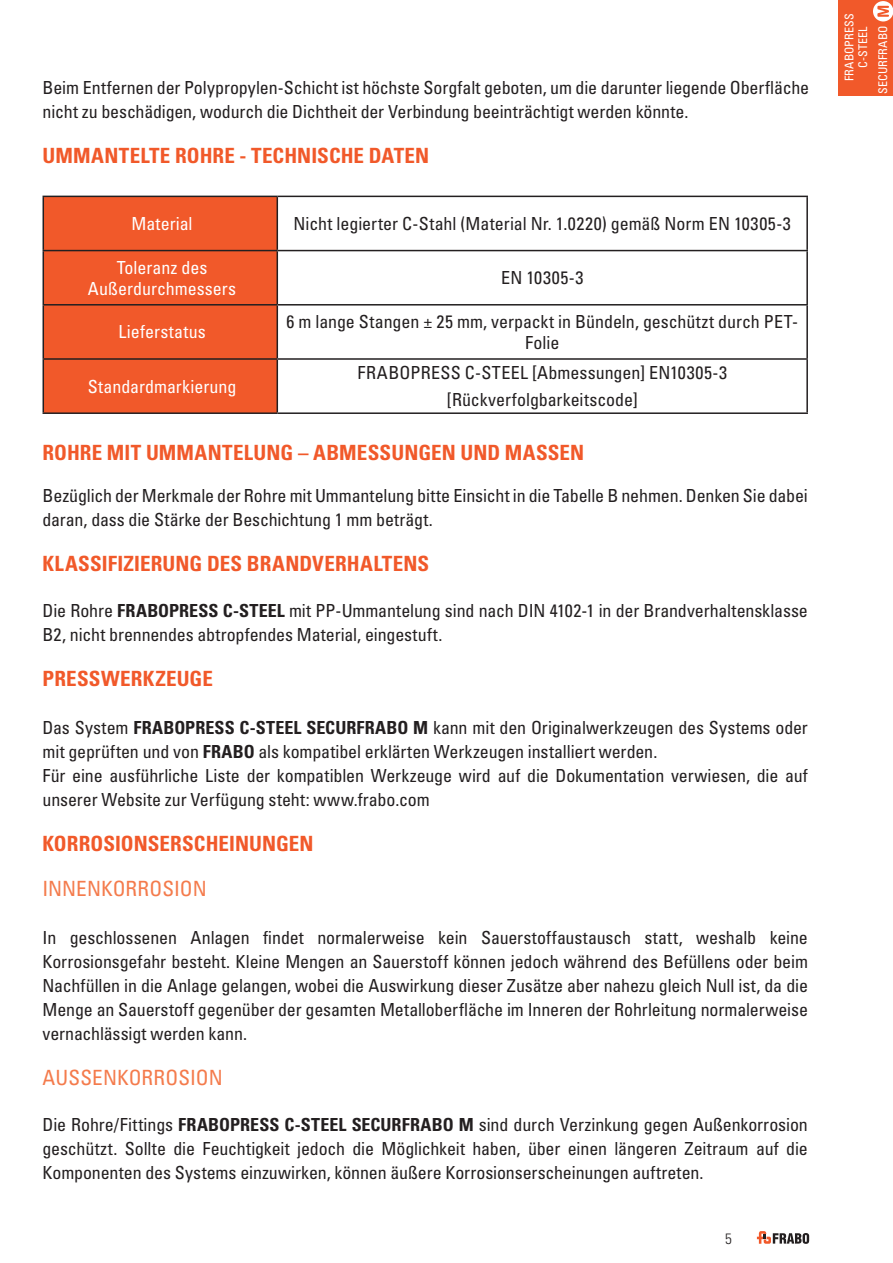
<style>
.page{position:relative;width:893px;height:1263px;background:#fff}
.page>*{position:absolute;margin:0;border:0;box-sizing:border-box;transform-origin:0 0}
.t1{font:700 condensed 21px "Univers LT Std";letter-spacing:.005em;color:#f1592a}
.t2{font:condensed 21px "Univers LT Std";color:#f47b4c}
.t3{font:condensed 18px/24px "Univers LT Std";letter-spacing:-.005em;color:#231f20}
.t4{font:condensed 18px/21px "Univers LT Std";color:#fff;text-align:center}
.t5{font:300 condensed 15px "Univers LT Std";color:#231f20}
.t6{font:condensed 12px/13.5px "Univers LT Std";letter-spacing:.01em;color:#fff;text-align:center}
.s1{font-weight:700}
</style>
<div class="page">
<div style="left:839px;top:1px;width:54px;height:95px;background:#f1592a"></div>
<div style="left:873px;top:1px;width:20px;height:20px;background:#fff;border-radius:50%"></div>
<svg style="left:877px;top:6px;width:12px;height:11px"></svg>
<div style="left:44px;top:197px;width:233px;height:215px;background:#f1592a"></div>
<svg style="left:278px;top:197px;width:528px;height:215px"></svg>
<hr style="left:43px;top:196px;width:234px;height:1px;background:#231f20">
<hr style="left:43px;top:197px;width:1px;height:53px;background:#231f20">
<hr style="left:277px;top:196px;width:531px;height:1px;background:#231f20">
<hr style="left:277px;top:197px;width:1px;height:53px;background:#231f20">
<hr style="left:806px;top:197px;width:2px;height:53px;background:#231f20">
<hr style="left:43px;top:250px;width:234px;height:1px;background:#231f20">
<hr style="left:43px;top:251px;width:1px;height:53px;background:#231f20">
<hr style="left:277px;top:250px;width:531px;height:1px;background:#231f20">
<hr style="left:277px;top:251px;width:1px;height:53px;background:#231f20">
<hr style="left:806px;top:251px;width:2px;height:53px;background:#231f20">
<hr style="left:43px;top:304px;width:234px;height:1px;background:#231f20">
<hr style="left:43px;top:305px;width:1px;height:53px;background:#231f20">
<hr style="left:277px;top:304px;width:531px;height:1px;background:#231f20">
<hr style="left:277px;top:305px;width:1px;height:53px;background:#231f20">
<hr style="left:806px;top:305px;width:2px;height:53px;background:#231f20">
<hr style="left:43px;top:358px;width:234px;height:2px;background:#231f20">
<hr style="left:43px;top:360px;width:1px;height:52px;background:#231f20">
<hr style="left:277px;top:358px;width:531px;height:2px;background:#231f20">
<hr style="left:277px;top:360px;width:1px;height:52px;background:#231f20">
<hr style="left:806px;top:360px;width:2px;height:52px;background:#231f20">
<hr style="left:43px;top:412px;width:234px;height:2px;background:#231f20">
<hr style="left:277px;top:412px;width:531px;height:2px;background:#231f20">
<svg style="left:757px;top:1231px;width:52px;height:13px"></svg>
<p class="t3" style="left:43px;top:75px;width:768px">Beim Entfernen der Polypropylen-Schicht ist höchste Sorgfalt geboten, um die darunter liegende Oberfläche nicht zu beschädigen, wodurch die Dichtheit der Verbindung beeinträchtigt werden könnte.</p>
<p class="t1" style="left:43px;top:142px;width:388px">UMMANTELTE ROHRE - TECHNISCHE DATEN</p>
<p class="t4" style="left:131px;top:213px;width:63px">Material</p>
<p class="t3" style="left:294px;top:211px;width:499px">Nicht legierter C-Stahl (Material Nr. 1.0220) gemäß Norm EN 10305-3</p>
<p class="t4" style="left:88px;top:257px;width:150px">Toleranz des<br>Außerdurchmessers</p>
<p class="t3" style="left:501px;top:266px;width:84px">EN 10305-3</p>
<p class="t4" style="left:118px;top:321px;width:89px">Lieferstatus</p>
<p class="t3" style="left:286px;top:311px;width:513px;line-height:21px;text-align:center">6 m lange Stangen ± 25 mm, verpackt in Bündeln, geschützt durch PET-<br>Folie</p>
<p class="t4" style="left:88px;top:375px;width:150px">Standardmarkierung</p>
<p class="t3" style="left:357px;top:359px;width:371px;line-height:27.5px;text-align:center">FRABOPRESS C-STEEL [Abmessungen] EN10305-3 [Rückverfolgbarkeitscode]</p>
<p class="t1" style="left:43px;top:439px;width:543px">ROHRE MIT UMMANTELUNG – ABMESSUNGEN UND MASSEN</p>
<p class="t3" style="left:43px;top:483px;width:767px">Bezüglich der Merkmale der Rohre mit Ummantelung bitte Einsicht in die Tabelle B nehmen. Denken Sie dabei daran, dass die Stärke der Beschichtung 1 mm beträgt.</p>
<p class="t1" style="left:43px;top:550px;width:388px">KLASSIFIZIERUNG DES BRANDVERHALTENS</p>
<p class="t3" style="left:43px;top:598px;width:767px">Die Rohre <span class="s1">FRABOPRESS C-STEEL</span> mit PP-Ummantelung sind nach DIN 4102-1 in der Brandverhaltensklasse<br>B2, nicht brennendes abtropfendes Material, eingestuft.</p>
<p class="t1" style="left:43px;top:666px;width:172px">PRESSWERKZEUGE</p>
<p class="t3" style="left:43px;top:715px;width:767px">Das System <span class="s1">FRABOPRESS C-STEEL SECURFRABO M</span> kann mit den Originalwerkzeugen des Systems oder mit geprüften und von <span class="s1">FRABO</span> als kompatibel erklärten Werkzeugen installiert werden.<br>Für eine ausführliche Liste der kompatiblen Werkzeuge wird auf die Dokumentation verwiesen, die auf unserer Website zur Verfügung steht: www.frabo.com</p>
<p class="t1" style="left:43px;top:831px;width:273px">KORROSIONSERSCHEINUNGEN</p>
<p class="t2" style="left:43px;top:875px;width:166px">INNENKORROSION</p>
<p class="t3" style="left:43px;top:925px;width:767px;text-align:justify">In geschlossenen Anlagen findet normalerweise kein Sauerstoffaustausch statt, weshalb keine Korrosionsgefahr besteht. Kleine Mengen an Sauerstoff können jedoch während des Befüllens oder beim Nachfüllen in die Anlage gelangen, wobei die Auswirkung dieser Zusätze aber nahezu gleich Null ist, da die Menge an Sauerstoff gegenüber der gesamten Metalloberfläche im Inneren der Rohrleitung normalerweise vernachlässigt werden kann.</p>
<p class="t2" style="left:43px;top:1064px;width:182px">AUSSENKORROSION</p>
<p class="t3" style="left:43px;top:1112px;width:767px;text-align:justify">Die Rohre/Fittings <span class="s1">FRABOPRESS C-STEEL SECURFRABO M</span> sind durch Verzinkung gegen Außenkorrosion geschützt. Sollte die Feuchtigkeit jedoch die Möglichkeit haben, über einen längeren Zeitraum auf die Komponenten des Systems einzuwirken, können äußere Korrosionserscheinungen auftreten.</p>
<p class="t5" style="left:725px;top:1229px;width:8px">5</p>
<p class="t6" style="left:842px;top:81px;width:69px;rotate:-90deg">FRABOPRESS<br>C-STEEL</p>
<p class="t6" style="left:876px;top:94px;width:70px;rotate:-90deg">SECURFRABO</p>
</div>
